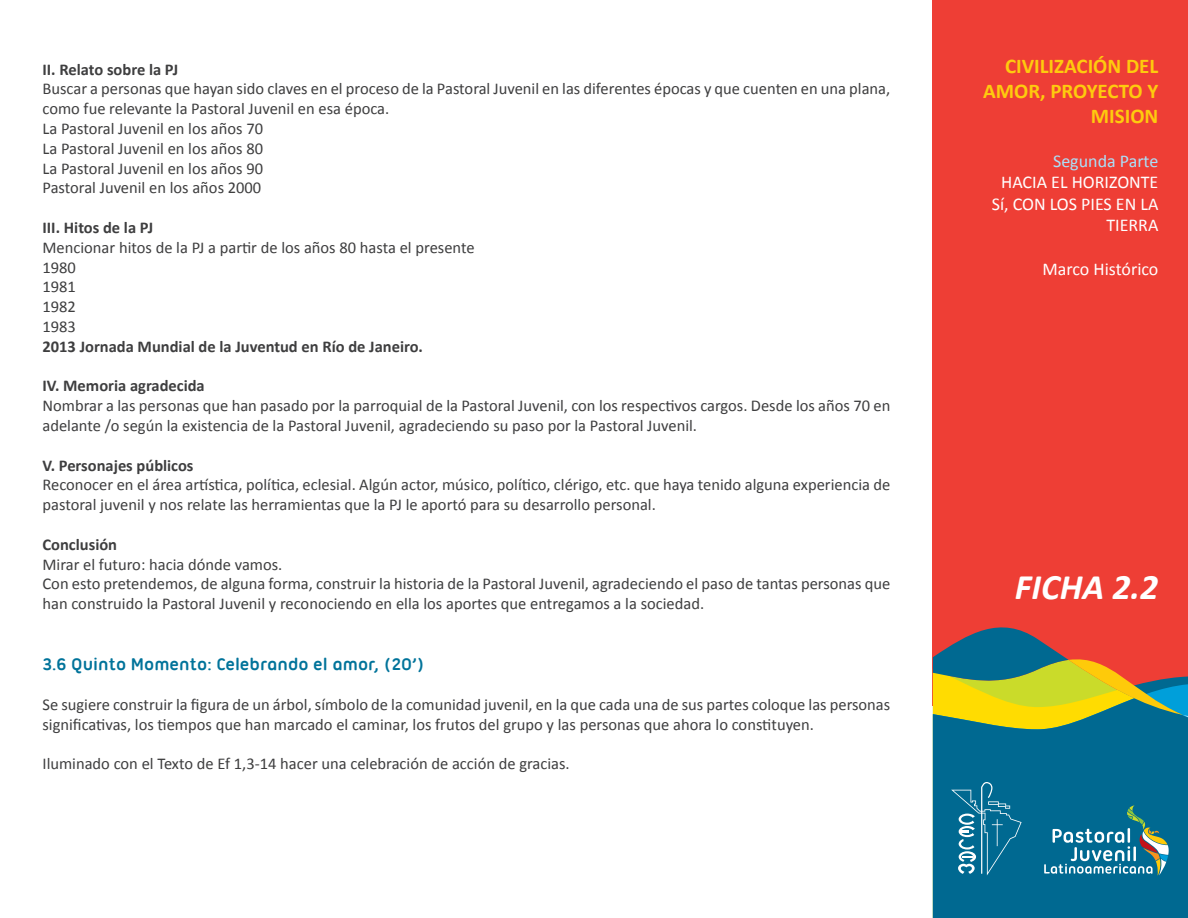
<style>
.page{position:relative;width:1188px;height:918px;background:#fff}
.page>*{position:absolute;margin:0;border:0;box-sizing:border-box;transform-origin:0 0}
.t1{font:italic 700 36px "Calibri";color:#fff}
.t2{font:700 21px/25.2px "Calibri";color:#fecb0e;text-align:right}
.t3{font:18px/21.6px "Calibri";color:#fff;text-align:right}
.subtitulo_3{font:700 18px "Ubuntu Titling";color:#00739a}
.t4{font:18px "Calibri";color:#aae0f9}
.texto{font:16.5px/19.8px "Calibri";color:#3e3e3f}
.texto-2{font:700 16.5px "Calibri";color:#3e3e3f}
</style>
<div class="page">
<div style="left:933px;top:0;width:255px;height:705px;background:#ee3e35"></div>
<div style="left:933px;top:717px;width:255px;height:201px;background:#006991"></div>
<svg style="left:933px;top:627px;width:255px;height:90px"></svg>
<svg style="left:951px;top:782px;width:71px;height:93px;background:#1f7b9e"></svg>
<svg style="left:1044px;top:805px;width:125px;height:70px;background:#32829c"></svg>
<p class="texto-2" style="left:43px;top:59px;width:137px">II. Relato sobre la PJ</p>
<p class="texto" style="left:43px;top:78px;width:849px">Buscar a personas que hayan sido claves en el proceso de la Pastoral Juvenil en las diferentes épocas y que cuenten en una plana, como fue relevante la Pastoral Juvenil en esa época.</p>
<p class="texto" style="left:43px;top:118px;width:222px">La Pastoral Juvenil en los años 70</p>
<p class="texto" style="left:43px;top:138px;width:222px">La Pastoral Juvenil en los años 80</p>
<p class="texto" style="left:43px;top:158px;width:222px">La Pastoral Juvenil en los años 90</p>
<p class="texto" style="left:43px;top:177px;width:220px">Pastoral Juvenil en los años 2000</p>
<p class="texto-2" style="left:43px;top:217px;width:112px">III. Hitos de la PJ</p>
<p class="texto" style="left:43px;top:237px;width:434px">Mencionar hitos de la PJ a partir de los años 80 hasta el presente</p>
<p class="texto" style="left:43px;top:257px;width:35px">1980</p>
<p class="texto" style="left:43px;top:276px;width:35px">1981</p>
<p class="texto" style="left:43px;top:296px;width:35px">1982</p>
<p class="texto" style="left:43px;top:316px;width:35px">1983</p>
<p class="texto-2" style="left:43px;top:336px;width:382px">2013 Jornada Mundial de la Juventud en Río de Janeiro.</p>
<p class="texto-2" style="left:43px;top:376px;width:164px">IV. Memoria agradecida</p>
<p class="texto" style="left:43px;top:395px;width:849px">Nombrar a las personas que han pasado por la parroquial de la Pastoral Juvenil, con los respectivos cargos. Desde los años 70 en adelante /o según la existencia de la Pastoral Juvenil, agradeciendo su paso por la Pastoral Juvenil.</p>
<p class="texto-2" style="left:43px;top:455px;width:153px">V. Personajes públicos</p>
<p class="texto" style="left:43px;top:474px;width:849px">Reconocer en el área artística, política, eclesial. Algún actor, músico, político, clérigo, etc. que haya tenido alguna experiencia de pastoral juvenil y nos relate las herramientas que la PJ le aportó para su desarrollo personal.</p>
<p class="texto-2" style="left:43px;top:534px;width:76px">Conclusión</p>
<p class="texto" style="left:43px;top:554px;width:241px">Mirar el futuro: hacia dónde vamos.</p>
<p class="texto" style="left:43px;top:573px;width:849px">Con esto pretendemos, de alguna forma, construir la historia de la Pastoral Juvenil, agradeciendo el paso de tantas personas que han construido la Pastoral Juvenil y reconociendo en ella los aportes que entregamos a la sociedad.</p>
<p class="subtitulo_3" style="left:43px;top:654px;width:383px">3.6 Quinto Momento: Celebrando el amor, (20’)</p>
<p class="texto" style="left:43px;top:694px;width:849px">Se sugiere construir la figura de un árbol, símbolo de la comunidad juvenil, en la que cada una de sus partes coloque las personas significativas, los tiempos que han marcado el caminar, los frutos del grupo y las personas que ahora lo constituyen.</p>
<p class="texto" style="left:43px;top:753px;width:529px">Iluminado con el Texto de Ef 1,3-14 hacer una celebración de acción de gracias.</p>
<p class="t2" style="left:983px;top:52px;width:177px">CIVILIZACIÓN DEL<br>AMOR, PROYECTO Y<br>MISION</p>
<p class="t4" style="left:1053px;top:149px;width:107px">Segunda Parte</p>
<p class="t3" style="left:992px;top:171px;width:168px">HACIA EL HORIZONTE<br>Sí, CON LOS PIES EN LA<br>TIERRA</p>
<p class="t3" style="left:1043px;top:257px;width:117px">Marco Histórico</p>
<h1 class="t1" style="left:1015px;top:564px;width:145px">FICHA 2.2</h1>
</div>
